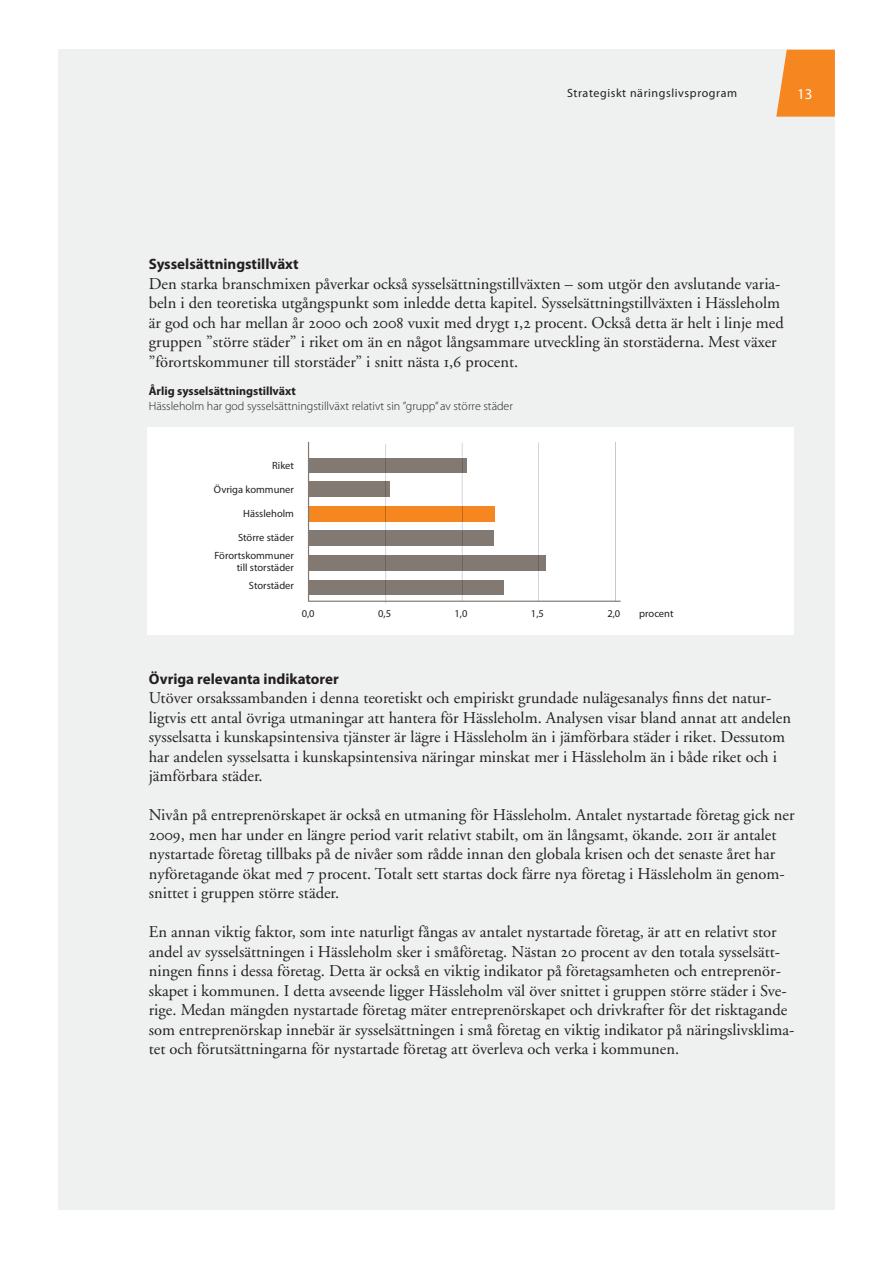
<style>
.page{position:relative;width:893px;height:1263px;background:#fff}
.page>*{position:absolute;margin:0;border:0;box-sizing:border-box;transform-origin:0 0}
.t1{font:16.5px/19.5px "Adobe Garamond";color:#231f20}
.t2{font:700 15px "Myriad Pro";color:#231f20}
.t3{font:15px "Myriad Pro";color:#fff}
.t4{font:300 12px "Myriad Pro";color:#231f20}
.t5{font:12px "Myriad Pro";letter-spacing:.05em;color:#231f20}
.t6{font:700 12px "Myriad Pro";color:#231f20}
.t7{font:10.5px/18px "Myriad Pro";color:#231f20;text-align:right}
.s1{font-family:"Adobe Garamond Regular SC"}
</style>
<div class="page">
<div style="left:58px;top:50px;width:777px;height:1160px;background:#eff0f0"></div>
<svg style="left:776px;top:50px;width:59px;height:67px;background:#f59033"></svg>
<div style="left:148px;top:428px;width:646px;height:207px;background:#fff"></div>
<svg style="left:308px;top:442px;width:313px;height:160px"></svg>
<p class="t5" style="left:567px;top:88px;width:172px">Strategiskt näringslivsprogram</p>
<p class="t3" style="left:797px;top:89px;width:17px">13</p>
<p class="t2" style="left:149px;top:259px;width:151px">Sysselsättningstillväxt</p>
<p class="t1" style="left:149px;top:275px;width:636px">Den starka branschmixen påverkar också sysselsättningstillväxten – som utgör den avslutande varia&shy;beln i den teoretiska utgångspunkt som inledde detta kapitel. Sysselsättningstillväxten i Hässleholm är god och har mellan år <span class="s1">2000</span> och <span class="s1">2008</span> vuxit med drygt <span class="s1">1,2</span> procent. Också detta är helt i linje med gruppen ”större städer” i riket om än en något långsammare utveckling än storstäderna. Mest växer ”förortskommuner till storstäder” i snitt nästa <span class="s1">1,6</span> procent.</p>
<p class="t6" style="left:149px;top:387px;width:149px">Årlig sysselsättningstillväxt</p>
<p class="t4" style="left:149px;top:401px;width:366px">Hässleholm har god sysselsättningstillväxt relativt sin ”grupp” av större städer</p>
<p class="t7" style="left:272px;top:457px;width:23px">Riket</p>
<p class="t7" style="left:214px;top:481px;width:82px">Övriga kommuner</p>
<p class="t7" style="left:243px;top:505px;width:52px">Hässleholm</p>
<p class="t7" style="left:214px;top:529px;width:81px">Större städer<br>Förortskommuner</p>
<p class="t7" style="left:237px;top:559px;width:59px">till storstäder<br>Storstäder</p>
<p class="t7" style="left:302px;top:605px;width:14px">0,0</p>
<p class="t7" style="left:378px;top:605px;width:14px">0,5</p>
<p class="t7" style="left:531px;top:605px;width:14px">1,5</p>
<p class="t7" style="left:607px;top:605px;width:14px">2,0</p>
<p class="t7" style="left:454px;top:605px;width:14px">1,0</p>
<p class="t7" style="left:639px;top:605px;width:36px">procent</p>
<p class="t2" style="left:149px;top:673px;width:191px">Övriga relevanta indikatorer</p>
<p class="t1" style="left:149px;top:690px;width:644px">Utöver orsakssambanden i denna teoretiskt och empiriskt grundade nulägesanalys finns det natur&shy;ligtvis ett antal övriga utmaningar att hantera för Hässleholm. Analysen visar bland annat att andelen sysselsatta i kunskapsintensiva tjänster är lägre i Hässleholm än i jämförbara städer i riket. Dessutom har andelen sysselsatta i kunskapsintensiva näringar minskat mer i Hässleholm än i både riket och i jämförbara städer.</p>
<p class="t1" style="left:149px;top:807px;width:647px">Nivån på entreprenörskapet är också en utmaning för Hässleholm. Antalet nystartade företag gick ner <span class="s1">2009</span>, men har under en längre period varit relativt stabilt, om än långsamt, ökande. <span class="s1">2011</span> är antalet nystartade företag tillbaks på de nivåer som rådde innan den globala krisen och det senaste året har nyföretagande ökat med <span class="s1">7</span> procent. Totalt sett startas dock färre nya företag i Hässleholm än genom&shy;snittet i gruppen större städer.</p>
<p class="t1" style="left:149px;top:924px;width:647px">En annan viktig faktor, som inte naturligt fångas av antalet nystartade företag, är att en relativt stor andel av sysselsättningen i Hässleholm sker i småföretag. Nästan <span class="s1">20</span> procent av den totala sysselsätt&shy;ningen finns i dessa företag. Detta är också en viktig indikator på företagsamheten och entreprenör&shy;skapet i kommunen. I detta avseende ligger Hässleholm väl över snittet i gruppen större städer i Sve&shy;rige. Medan mängden nystartade företag mäter entreprenörskapet och drivkrafter för det risktagande som entreprenörskap innebär är sysselsättningen i små företag en viktig indikator på näringslivsklima&shy;tet och förutsättningarna för nystartade företag att överleva och verka i kommunen.</p>
</div>
